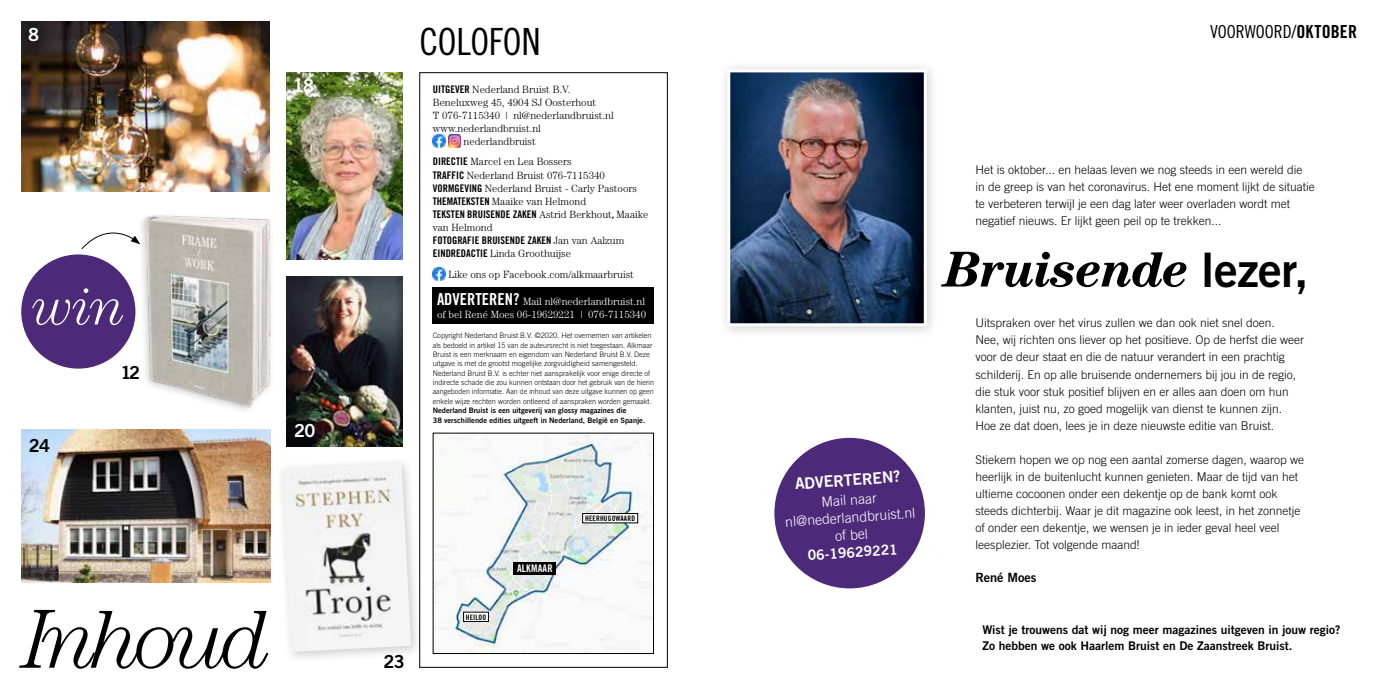
<style>
.page{position:relative;width:1378px;height:689px;background:#fff}
.page>*{position:absolute;margin:0;border:0;box-sizing:border-box;transform-origin:0 0}
.t1{font:italic 300 84px "Century Std";letter-spacing:-.075em;color:#000}
.t2{font:italic 300 52.5px "Century LT";color:#fff}
.t3{font:italic 700 50.4px "Century LT";letter-spacing:-.02em;color:#000}
.t4{font:37.5px "Trade Gothic LT Std Cn 18";letter-spacing:-.005em;color:#000}
.t5{font:18px "Trade Gothic LT Std Cn 18";color:#000}
.t6{font:18px "Trade Gothic LT Std Bd 2";color:#000}
.t7{font:18px "Trade Gothic LT Std Bd 2";color:#fff}
.t8{font:15.75px "Trade Gothic LT Std Bd 2";color:#fff}
.t9{font:300 13.95px/17.5px "Trade Gothic LT Std";color:#fff;text-align:center}
.t10{font:13.95px "Trade Gothic LT Std Bd 2";color:#fff}
.t11{font:12.75px "Trade Gothic LT Std Bd 2";color:#000}
.t12{font:300 12px/17px "Trade Gothic LT Std";color:#000}
.t13{font:12px/16.5px "Trade Gothic LT Std Bd 2";color:#000}
.t14{font:300 10.5px/13.2px "Century Std";color:#000}
.t15{font:10.5px "Trade Gothic LT Std Bd Cn 20";color:#000}
.t16{font:300 10.5px/13.2px "Century Std";color:#fff}
.t17{font:10.5px "Trade Gothic LT Std Bd Cn 20";letter-spacing:.02em;color:#fff}
.t18{font:300 7.5px/9.3px "Trade Gothic LT Std";color:#000}
.t19{font:7.5px/9.3px "Trade Gothic LT Std Bd 2";color:#000}
.t20{font:7.5px "Trade Gothic LT Std Bd Cn 20";letter-spacing:.02em;color:#000}
.s1{font-family:"Trade Gothic LT Std Bd Cn 20";font-weight:400}
.s2{font-family:"Century Std";font-weight:300}
.s3{font-family:"Trade Gothic LT Std Bd Cn 20";font-weight:400;font-size:16.5px}
.s4{font-family:"Trade Gothic LT Std Bd Cn 20"}
.s5{font-family:"Trade Gothic LT Std Bd 2";font-weight:400;font-style:normal;font-size:47.55px}
</style>
<div class="page">
<div style="left:718px;top:60px;width:221px;height:279px;background:#000;opacity:.2"></div>
<img style="left:726px;top:68px;width:202px;height:260px">
<div style="left:774px;top:438px;width:151px;height:150px;background:#4d297a;border-radius:50%"></div>
<svg style="left:433px;top:135px;width:28px;height:12px"></svg>
<svg style="left:433px;top:267px;width:12px;height:13px"></svg>
<img style="left:435px;top:435px;width:217px;height:217px">
<div style="left:433px;top:433px;width:221px;height:221px;border:1px solid #000"></div>
<div style="left:514px;top:562px;width:42px;height:12px;background:#000"></div>
<div style="left:463px;top:612px;width:25px;height:9px;background:#fff"></div>
<div style="left:463px;top:612px;width:26px;height:10px;border:1px solid #000"></div>
<div style="left:582px;top:513px;width:56px;height:10px;background:#fff"></div>
<div style="left:582px;top:513px;width:56px;height:10px;border:1px solid #000"></div>
<div style="left:433px;top:287px;width:221px;height:36px;background:#000"></div>
<img style="left:21px;top:429px;width:249px;height:154px">
<img style="left:287px;top:276px;width:115px;height:170px">
<img style="left:287px;top:72px;width:115px;height:187px">
<img style="left:21px;top:21px;width:249px;height:170px">
<div style="left:276px;top:457px;width:148px;height:207px;background:#000;opacity:.2"></div>
<img style="left:282px;top:463px;width:129px;height:189px">
<svg style="left:81px;top:232px;width:54px;height:18px"></svg>
<div style="left:21px;top:254px;width:114px;height:115px;background:#4d297a;border-radius:50%"></div>
<img style="left:135px;top:215px;width:136px;height:196px">
<h3 class="t7" style="left:28px;top:23px;width:12px">8</h3>
<h3 class="t7" style="left:293px;top:74px;width:23px">18</h3>
<h2 class="t2" style="left:32px;top:276px;width:94px">win</h2>
<h3 class="t6" style="left:29px;top:434px;width:23px">24</h3>
<h3 class="t6" style="left:121px;top:361px;width:21px">12</h3>
<h3 class="t7" style="left:294px;top:419px;width:23px">20</h3>
<h1 class="t1" style="left:23px;top:591px;width:249px">Inhoud</h1>
<h3 class="t4" style="left:419px;top:20px;width:123px">COLOFON</h3>
<p class="t14" style="left:433px;top:83px;width:139px"><span class="s1">UITGEVER</span> Nederland Bruist B.V.</p>
<p class="t14" style="left:433px;top:96px;width:165px">Beneluxweg 45, 4904 SJ Oosterhout</p>
<p class="t14" style="left:433px;top:109px;width:182px">T 076-7115340 | nl@nederlandbruist.nl</p>
<p class="t14" style="left:433px;top:121px;width:110px">www.nederlandbruist.nl</p>
<p class="t14" style="left:464px;top:134px;width:74px">nederlandbruist</p>
<p class="t14" style="left:433px;top:155px;width:206px"><span class="s1">DIRECTIE</span> Marcel en Lea Bossers<br><span class="s1">TRAFFIC</span> Nederland Bruist 076-7115340<br><span class="s1">VORMGEVING</span> Nederland Bruist - Carly Pastoors <span class="s1">THEMATEKSTEN</span> Maaike van Helmond</p>
<p class="t15" style="left:433px;top:208px;width:217px">TEKSTEN BRUISENDE ZAKEN <span class="s2">Astrid Berkhout</span>, <span class="s2">Maaike</span></p>
<p class="t14" style="left:433px;top:221px;width:61px">van Helmond</p>
<p class="t15" style="left:433px;top:234px;width:193px">FOTOGRAFIE BRUISENDE ZAKEN <span class="s2">Jan van Aalzum</span></p>
<p class="t14" style="left:448px;top:243px;width:187px;line-height:20.2px;text-indent:-15px"><span class="s1">EINDREDACTIE</span> Linda Groothuijse<br>Like ons op Facebook.com/alkmaarbruist</p>
<p class="t16" style="left:437px;top:294px;width:211px"><span class="s3">ADVERTEREN?</span> Mail nl@nederlandbruist.nl of bel René Moes 06-19629221 | 076-7115340</p>
<p class="t18" style="left:433px;top:331px;width:223px">Copyright Nederland Bruist B.V. ©2020. Het overnemen van artikelen als bedoeld in artikel 15 van de auteursrecht is niet toegestaan. Alkmaar Bruist is een merknaam en eigendom van Nederland Bruist B.V. Deze uitgave is met de grootst mogelijke zorgvuldigheid samengesteld.<br>Nederland Bruist B.V. is echter niet aansprakelijk voor enige directe of indirecte schade die zou kunnen ontstaan door het gebruik van de hierin aangeboden informatie. Aan de inhoud van deze uitgave kunnen op geen enkele wijze rechten worden ontleend of aanspraken worden gemaakt.</p>
<p class="t19" style="left:433px;top:406px;width:214px">Nederland Bruist is een uitgeverij van glossy magazines die<br>38 verschillende edities uitgeeft in Nederland, België en Spanje.</p>
<h3 class="t6" style="left:384px;top:650px;width:23px">23</h3>
<p class="t20" style="left:466px;top:612px;width:22px">HEILOO</p>
<p class="t17" style="left:517px;top:562px;width:37px">ALKMAAR</p>
<p class="t20" style="left:585px;top:514px;width:51px">HEERHUGOWAARD</p>
<h3 class="t5" style="left:1210px;top:21px;width:148px">VOORWOORD/<span class="s4">OKTOBER</span></h3>
<h3 class="t8" style="left:794px;top:474px;width:107px;rotate:-4deg">ADVERTEREN?</h3>
<p class="t9" style="left:783px;top:495px;width:132px;rotate:-4deg">Mail naar nl@nederlandbruist.nl of bel</p>
<p class="t10" style="left:807px;top:547px;width:92px;rotate:-4deg">06-19629221</p>
<p class="t12" style="left:975px;top:161px;width:341px">Het is oktober... en helaas leven we nog steeds in een wereld die in de greep is van het coronavirus. Het ene moment lijkt de situatie te verbeteren terwijl je een dag later weer overladen wordt met negatief nieuws. Er lijkt geen peil op te trekken...</p>
<h3 class="t3" style="left:944px;top:240px;width:366px">Bruisende <span class="s5">lezer,</span></h3>
<p class="t12" style="left:975px;top:314px;width:330px">Uitspraken over het virus zullen we dan ook niet snel doen.<br>Nee, wij richten ons liever op het positieve. Op de herfst die weer voor de deur staat en die de natuur verandert in een prachtig schilderij. En op alle bruisende ondernemers bij jou in de regio, die stuk voor stuk positief blijven en er alles aan doen om hun klanten, juist nu, zo goed mogelijk van dienst te kunnen zijn.<br>Hoe ze dat doen, lees je in deze nieuwste editie van Bruist.</p>
<p class="t12" style="left:975px;top:451px;width:330px">Stiekem hopen we op nog een aantal zomerse dagen, waarop we heerlijk in de buitenlucht kunnen genieten. Maar de tijd van het ultieme cocoonen onder een dekentje op de bank komt ook steeds dichterbij. Waar je dit magazine ook leest, in het zonnetje of onder een dekentje, we wensen je in ieder geval heel veel leesplezier. Tot volgende maand!</p>
<p class="t11" style="left:975px;top:570px;width:63px">René Moes</p>
<p class="t13" style="left:982px;top:621px;width:360px">Wist je trouwens dat wij nog meer magazines uitgeven in jouw regio?<br>Zo hebben we ook Haarlem Bruist en De Zaanstreek Bruist.</p>
</div>
